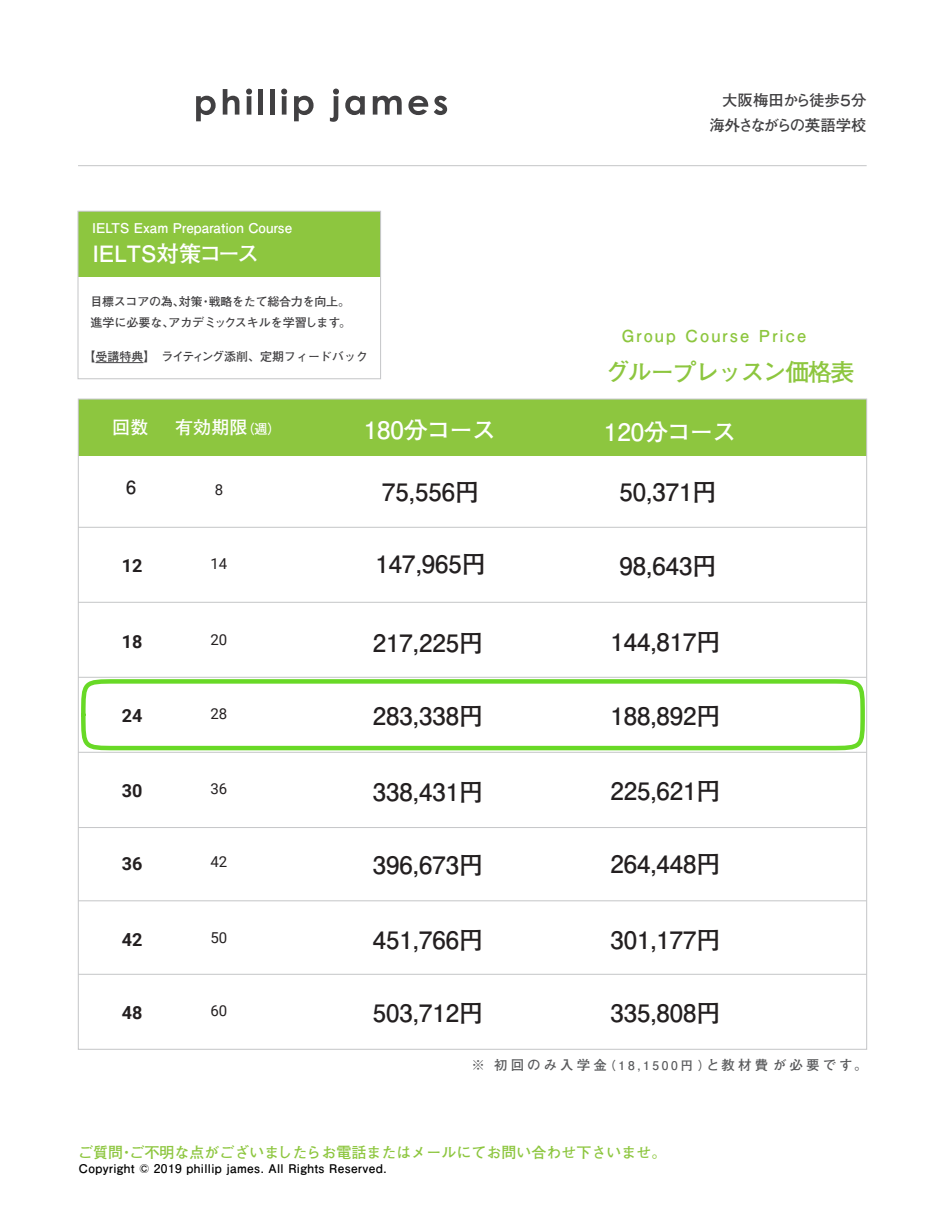
<style>
.page{position:relative;width:945px;height:1215px;background:#fff}
.page>*{position:absolute;margin:0;border:0;box-sizing:border-box;transform-origin:0 0}
.t1{font:700 24px "Futo Go B101 Pr 6 N";color:#231f20}
.t2{font:700 24px "Futo Go B101 Pr 6 N";letter-spacing:-.03em;color:#fff}
.t3{font:700 24px "Futo Go B101 Pr 6 N";letter-spacing:-.06em;color:#8dc63f}
.t4{font:700 22.5px "Futo Go B101 Pr 6 N";color:#fff}
.t5{font:700 18px "Roboto";color:#231f20}
.t6{font:700 18px "Futo Go B101 Pr 6 N";color:#fff}
.t7{font:700 18px "Futo Go B101 Pr 6 N";color:#231f20}
.t8{font:700 16.5px "Futo Go B101 Pr 6 N";letter-spacing:.125em;color:#8dc63f}
.t9{font:700 15.45px/24.3px "Futo Go B101 Pr 6 N";color:#414042;text-align:right}
.t10{font:700 15px "Futo Go B101 Pr 6 N";color:#8dc63f}
.t11{font:15px "Roboto";color:#231f20}
.t12{font:700 13.5px "Futo Go B101 Pr 6 N";letter-spacing:.225em;color:#58595b}
.t13{font:700 13.5px "Futo Go B101 Pr 6 N";color:#fff}
.t14{font:700 12px/21px "Futo Go B101 Pr 6 N";letter-spacing:-.01em;color:#414042}
.t15{font:700 12px "Futo Go B101 Pr 6 N";letter-spacing:.03em;color:#000}
.s1{font-size:13.5px}
.s2{font-family:"Koz Go Pr 6 N";font-weight:400}
.s3{font-size:12px}
</style>
<div class="page">
<hr style="left:78px;top:527px;width:789px;height:1px;background:#c7c8ca">
<hr style="left:78px;top:602px;width:789px;height:1px;background:#c7c8ca">
<hr style="left:78px;top:677px;width:789px;height:1px;background:#c7c8ca">
<hr style="left:78px;top:752px;width:789px;height:1px;background:#c7c8ca">
<hr style="left:78px;top:827px;width:789px;height:1px;background:#c7c8ca">
<div style="left:78px;top:399px;width:789px;height:56px;background:#8dc63f"></div>
<hr style="left:78px;top:900px;width:789px;height:1px;background:#c7c8ca">
<hr style="left:78px;top:974px;width:789px;height:1px;background:#c7c8ca">
<hr style="left:78px;top:165px;width:789px;height:1px;background:#c7c8ca">
<div style="left:78px;top:211px;width:303px;height:65px;background:#8dc63f"></div>
<div style="left:77px;top:211px;width:304px;height:168px;border:1px solid #c7c8ca"></div>
<div style="left:81px;top:679px;width:784px;height:71px;border:4px solid #68d926;border-radius:33px"></div>
<hr style="left:96px;top:362px;width:48px;height:1px;background:#414042">
<svg style="left:196px;top:96px;width:20px;height:25px"></svg>
<svg style="left:223px;top:89px;width:16px;height:26px"></svg>
<svg style="left:246px;top:89px;width:6px;height:26px"></svg>
<div style="left:258px;top:89px;width:5px;height:26px;background:#414042"></div>
<div style="left:270px;top:89px;width:5px;height:26px;background:#414042"></div>
<svg style="left:281px;top:89px;width:6px;height:26px"></svg>
<svg style="left:294px;top:96px;width:20px;height:25px"></svg>
<svg style="left:330px;top:89px;width:9px;height:33px"></svg>
<svg style="left:345px;top:96px;width:20px;height:19px"></svg>
<svg style="left:373px;top:96px;width:29px;height:19px"></svg>
<svg style="left:408px;top:96px;width:20px;height:19px"></svg>
<svg style="left:434px;top:96px;width:13px;height:19px"></svg>
<p class="t13" style="left:92px;top:217px;width:201px">IELTS Exam Preparation Course</p>
<p class="t4" style="left:92px;top:236px;width:168px">IELTS対策コース</p>
<p class="t14" style="left:90px;top:291px;width:262px">目標スコアの為、対策・戦略をたて総合力を向上。進学に必要な、アカデミックスキルを学習します。</p>
<p class="t14" style="left:84px;top:345px;width:286px">【受講特典】　ライティング添削、定期フィードバック</p>
<p class="t9" style="left:709px;top:88px;width:159px">大阪梅田から徒歩５分海外さながらの英語学校</p>
<p class="t8" style="left:622px;top:323px;width:186px">Group Course Price</p>
<p class="t3" style="left:605px;top:353px;width:250px">グループレッスン価格表</p>
<p class="t6" style="left:112px;top:413px;width:38px">回数</p>
<p class="t6" style="left:175px;top:413px;width:108px">有効期限<span class="s1">（週）</span></p>
<p class="t7" style="left:126px;top:473px;width:12px">6</p>
<p class="t11" style="left:215px;top:479px;width:10px">8</p>
<p class="t2" style="left:364px;top:411px;width:134px">180分コース</p>
<p class="t2" style="left:604px;top:413px;width:134px">120分コース</p>
<p class="t1" style="left:620px;top:473px;width:98px">50,371円</p>
<p class="t1" style="left:382px;top:473px;width:98px">75,556円</p>
<p class="t5" style="left:122px;top:553px;width:22px">12</p>
<p class="t11" style="left:210px;top:553px;width:18px">14</p>
<p class="t1" style="left:376px;top:544px;width:112px">147,965円</p>
<p class="t1" style="left:620px;top:547px;width:98px">98,643円</p>
<p class="t5" style="left:122px;top:629px;width:22px">18</p>
<p class="t11" style="left:210px;top:629px;width:18px">20</p>
<p class="t1" style="left:373px;top:623px;width:112px">217,225円</p>
<p class="t1" style="left:610px;top:623px;width:112px">144,817円</p>
<p class="t5" style="left:122px;top:703px;width:22px">24</p>
<p class="t11" style="left:210px;top:703px;width:18px">28</p>
<p class="t1" style="left:373px;top:697px;width:112px">283,338円</p>
<p class="t1" style="left:610px;top:696px;width:112px">188,892円</p>
<p class="t5" style="left:122px;top:778px;width:22px">30</p>
<p class="t11" style="left:210px;top:778px;width:18px">36</p>
<p class="t1" style="left:373px;top:772px;width:112px">338,431円</p>
<p class="t1" style="left:610px;top:772px;width:112px">225,621円</p>
<p class="t5" style="left:122px;top:851px;width:22px">36</p>
<p class="t11" style="left:210px;top:851px;width:18px">42</p>
<p class="t1" style="left:373px;top:845px;width:112px">396,673円</p>
<p class="t1" style="left:610px;top:845px;width:112px">264,448円</p>
<p class="t5" style="left:122px;top:927px;width:22px">42</p>
<p class="t11" style="left:210px;top:927px;width:18px">50</p>
<p class="t1" style="left:373px;top:921px;width:112px">451,766円</p>
<p class="t1" style="left:610px;top:920px;width:112px">301,177円</p>
<p class="t5" style="left:122px;top:1000px;width:22px">48</p>
<p class="t11" style="left:210px;top:1000px;width:18px">60</p>
<p class="t1" style="left:373px;top:994px;width:112px">503,712円</p>
<p class="t1" style="left:610px;top:993px;width:112px">335,808円</p>
<p class="t12" style="left:472px;top:1054px;width:398px"><span class="s2">※</span> 初回のみ入学金<span class="s3">（18,1500円 ）</span>と教材費 が必要です。</p>
<p class="t10" style="left:78px;top:1140px;width:590px">ご質問・ご不明な点がございましたらお電話またはメールにてお問い合わせ下さいませ。</p>
<p class="t15" style="left:79px;top:1159px;width:309px">Copyright © 2019 phillip james. All Rights Reserved.</p>
</div>
